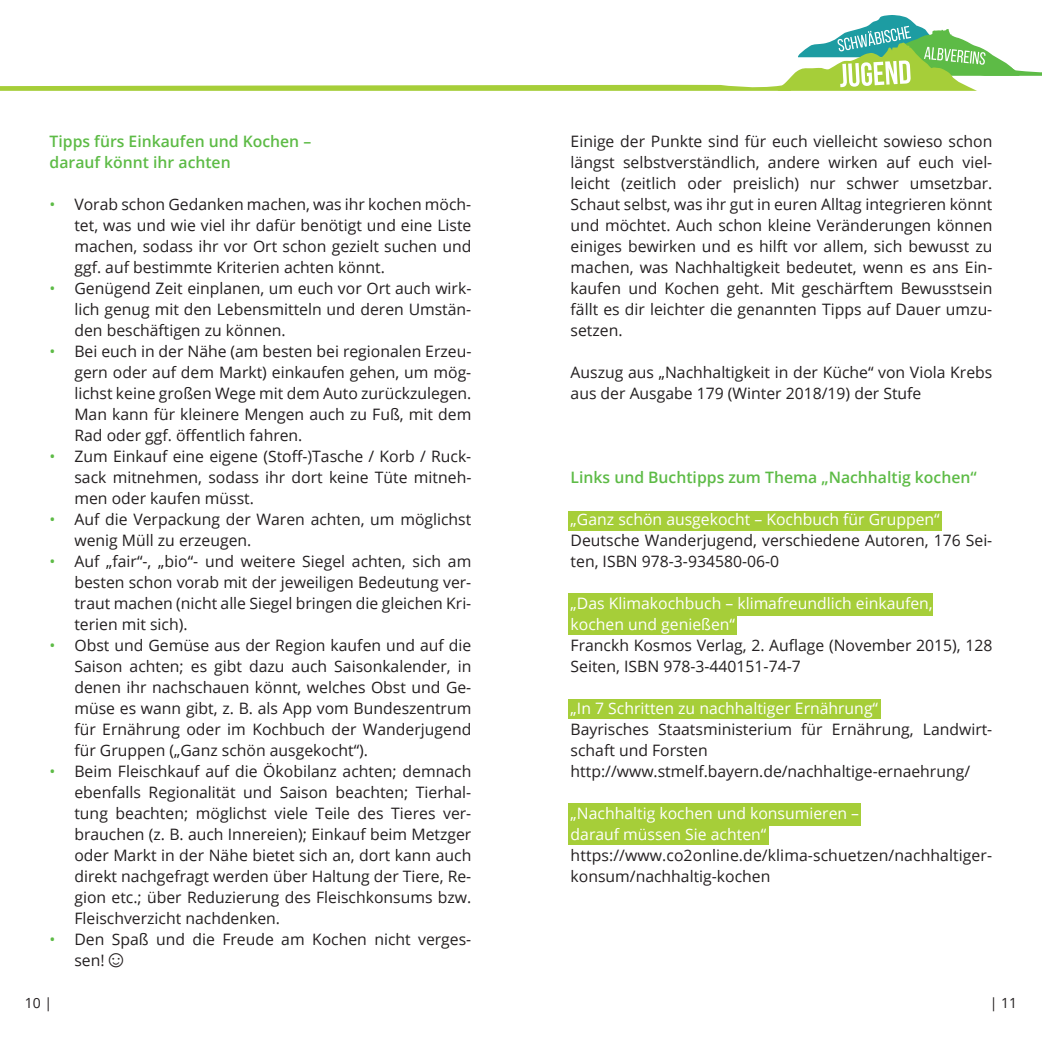
<style>
.page{position:relative;width:1042px;height:1042px;background:#fff}
.page>*{position:absolute;margin:0;border:0;box-sizing:border-box;transform-origin:0 0}
.t1{font:15.75px/21px "Open Sans";color:#231f20;text-align:justify}
.t2{font:15.75px/21px "Open Sans";color:#fff}
.t3{font:600 15.75px/21px "Open Sans";color:#5dbb46}
.t4{font:14px "Open Sans";color:#231f20}
.s1{color:#5dbb46}
.s2{font-family:"Arial";font-weight:900;font-size:22.75px}
</style>
<div class="page">
<svg style="left:0;top:15px;width:1042px;height:76px"></svg>
<div style="left:568px;top:803px;width:293px;height:42px;background:#a6ce39"></div>
<div style="left:769px;top:826px;width:230px;height:20px;background:#fff"></div>
<div style="left:568px;top:699px;width:313px;height:19px;background:#a6ce39"></div>
<div style="left:568px;top:593px;width:365px;height:42px;background:#a6ce39"></div>
<div style="left:568px;top:511px;width:373px;height:20px;background:#a6ce39"></div>
<div style="left:737px;top:616px;width:262px;height:20px;background:#fff"></div>
<p class="t3" style="left:50px;top:130px;width:263px">Tipps fürs Einkaufen und Kochen – darauf könnt ihr achten</p>
<p class="t1" style="left:74px;top:193px;width:398px;text-indent:-25px"><span class="s1">•</span> Vorab schon Gedanken machen, was ihr kochen möch&shy;tet, was und wie viel ihr dafür benötigt und eine Liste machen, sodass ihr vor Ort schon gezielt suchen und ggf. auf bestimmte Kriterien achten könnt.</p>
<p class="t1" style="left:74px;top:277px;width:398px;text-indent:-25px"><span class="s1">•</span> Genügend Zeit einplanen, um euch vor Ort auch wirk&shy;lich genug mit den Lebensmitteln und deren Umstän&shy;den beschäftigen zu können.</p>
<p class="t1" style="left:74px;top:340px;width:398px;text-indent:-25px"><span class="s1">•</span> Bei euch in der Nähe (am besten bei regionalen Erzeu&shy;gern oder auf dem Markt) einkaufen gehen, um mög&shy;lichst keine großen Wege mit dem Auto zurückzulegen.<br>Man kann für kleinere Mengen auch zu Fuß, mit dem Rad oder ggf. öffentlich fahren.</p>
<p class="t1" style="left:74px;top:445px;width:398px;text-indent:-25px"><span class="s1">•</span> Zum Einkauf eine eigene (Stoff-)Tasche / Korb / Ruck&shy;sack mitnehmen, sodass ihr dort keine Tüte mitneh&shy;men oder kaufen müsst.</p>
<p class="t1" style="left:74px;top:508px;width:398px;text-indent:-25px"><span class="s1">•</span> Auf die Verpackung der Waren achten, um möglichst wenig Müll zu erzeugen.</p>
<p class="t1" style="left:74px;top:550px;width:398px;text-indent:-25px"><span class="s1">•</span> Auf „fair“-, „bio“- und weitere Siegel achten, sich am besten schon vorab mit der jeweiligen Bedeutung ver&shy;traut machen (nicht alle Siegel bringen die gleichen Kri&shy;terien mit sich).</p>
<p class="t1" style="left:74px;top:634px;width:398px;text-indent:-25px"><span class="s1">•</span> Obst und Gemüse aus der Region kaufen und auf die Saison achten; es gibt dazu auch Saisonkalender, in denen ihr nachschauen könnt, welches Obst und Ge&shy;müse es wann gibt, z. B. als App vom Bundeszentrum für Ernährung oder im Kochbuch der Wanderjugend für Gruppen („Ganz schön ausgekocht“).</p>
<p class="t1" style="left:74px;top:760px;width:398px;text-indent:-25px"><span class="s1">•</span> Beim Fleischkauf auf die Ökobilanz achten; demnach ebenfalls Regionalität und Saison beachten; Tierhal&shy;tung beachten; möglichst viele Teile des Tieres ver&shy;brauchen (z. B. auch Innereien); Einkauf beim Metzger oder Markt in der Nähe bietet sich an, dort kann auch direkt nachgefragt werden über Haltung der Tiere, Re&shy;gion etc.; über Reduzierung des Fleischkonsums bzw.<br>Fleischverzicht nachdenken.</p>
<p class="t1" style="left:74px;top:928px;width:398px;text-indent:-25px"><span class="s1">•</span> Den Spaß und die Freude am Kochen nicht verges&shy;sen!<span class="s2">☺</span></p>
<p class="t1" style="left:570px;top:130px;width:423px">Einige der Punkte sind für euch vielleicht sowieso schon längst selbstverständlich, andere wirken auf euch viel&shy;leicht (zeitlich oder preislich) nur schwer umsetzbar.<br>Schaut selbst, was ihr gut in euren Alltag integrieren könnt und möchtet. Auch schon kleine Veränderungen können einiges bewirken und es hilft vor allem, sich bewusst zu machen, was Nachhaltigkeit bedeutet, wenn es ans Ein&shy;kaufen und Kochen geht. Mit geschärftem Bewusstsein fällt es dir leichter die genannten Tipps auf Dauer umzu&shy;setzen.</p>
<p class="t1" style="left:570px;top:361px;width:423px">Auszug aus „Nachhaltigkeit in der Küche“ von Viola Krebs aus der Ausgabe 179 (Winter 2018/19) der Stufe</p>
<p class="t3" style="left:570px;top:466px;width:407px">Links und Buchtipps zum Thema „Nachhaltig kochen“</p>
<p class="t2" style="left:570px;top:508px;width:371px">„Ganz schön ausgekocht – Kochbuch für Gruppen“</p>
<p class="t1" style="left:570px;top:529px;width:423px">Deutsche Wanderjugend, verschiedene Autoren, 176 Sei&shy;ten, ISBN 978-3-934580-06-0</p>
<p class="t2" style="left:570px;top:592px;width:364px">„Das Klimakochbuch – klimafreundlich einkaufen, kochen und genießen“</p>
<p class="t1" style="left:570px;top:634px;width:423px">Franckh Kosmos Verlag, 2. Auflage (November 2015), 128<br>Seiten, ISBN 978-3-440151-74-7</p>
<p class="t2" style="left:570px;top:697px;width:309px">„In 7 Schritten zu nachhaltiger Ernährung“</p>
<p class="t1" style="left:570px;top:718px;width:423px;text-align:left">Bayrisches Staatsministerium für Ernährung, Landwirt&shy;schaft und Forsten http://www.stmelf.bayern.de/nachhaltige-ernaehrung/</p>
<p class="t2" style="left:570px;top:802px;width:290px">„Nachhaltig kochen und konsumieren – darauf müssen Sie achten“</p>
<p class="t1" style="left:570px;top:844px;width:423px">https://www.co2online.de/klima-schuetzen/nachhaltiger&shy;konsum/nachhaltig-kochen</p>
<p class="t4" style="left:25px;top:993px;width:29px">10 |</p>
<p class="t4" style="left:990px;top:993px;width:29px">| 11</p>
</div>
